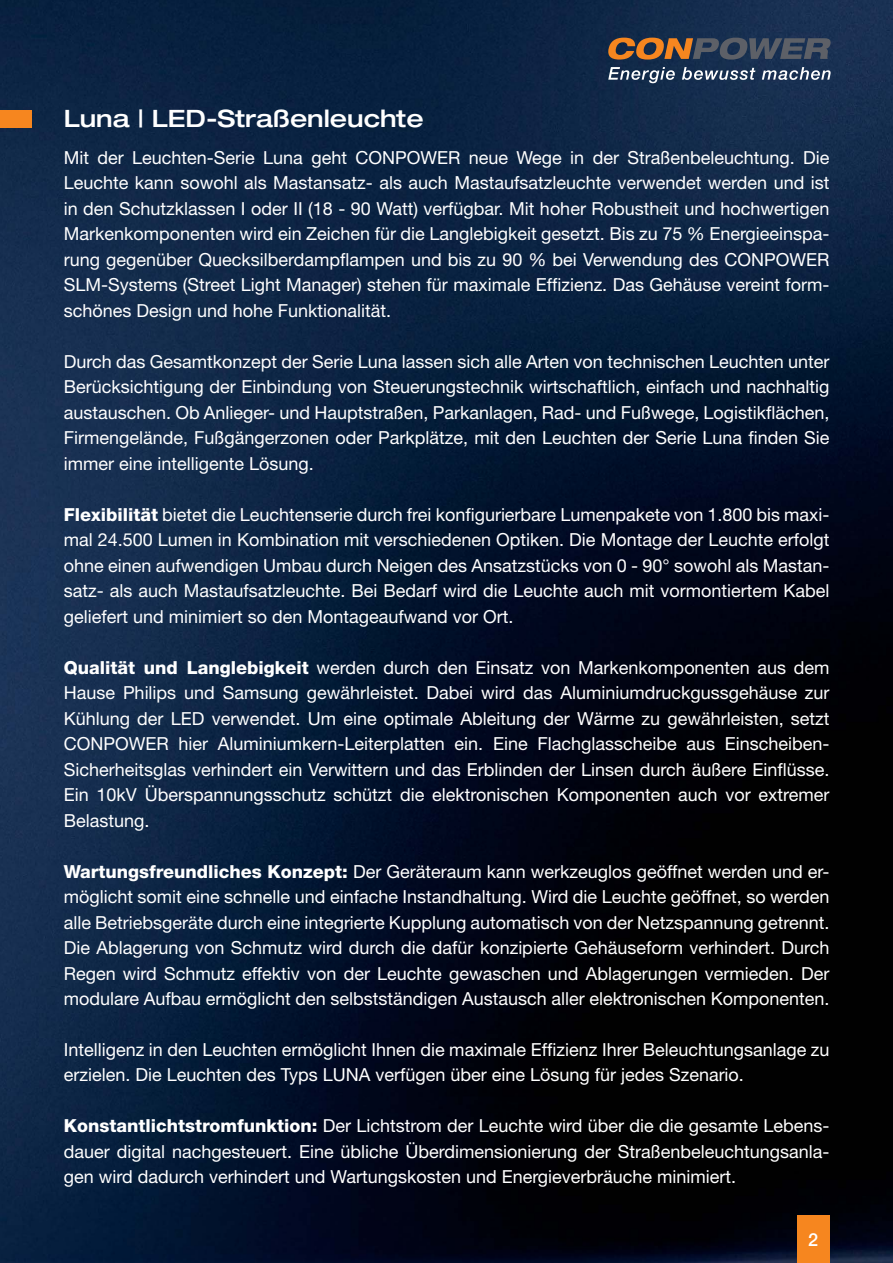
<style>
.page{position:relative;width:893px;height:1263px;background:#fff}
.page>*{position:absolute;margin:0;border:0;box-sizing:border-box;transform-origin:0 0}
.t1{font:500 expanded 24px "Helvetica Neue";color:#fff}
.t2{font:18px/25.5px "Helvetica Neue";color:#fff;text-align:justify}
.t3{font:500 18px "Helvetica Neue";color:#fff}
.s1{font-weight:800}
</style>
<div class="page">
<img style="left:0;top:0;width:893px;height:1263px">
<svg style="left:608px;top:67px;width:67px;height:16px"></svg>
<svg style="left:682px;top:67px;width:73px;height:13px"></svg>
<svg style="left:762px;top:67px;width:68px;height:13px"></svg>
<svg style="left:607px;top:38px;width:224px;height:22px;background:#5f524c"></svg>
<div style="left:0;top:110px;width:31px;height:17px;background:#f6861f"></div>
<div style="left:797px;top:1215px;width:32px;height:48px;background:#f6861f"></div>
<h1 class="t1" style="left:64px;top:110px;width:361px">Luna | LED-Straßenleuchte</h1>
<p class="t2" style="left:64px;top:146px;width:767px">Mit der Leuchten-Serie Luna geht CONPOWER neue Wege in der Straßenbeleuchtung. Die Leuchte kann sowohl als Mastansatz- als auch Mastaufsatzleuchte verwendet werden und ist in den Schutzklassen I oder II (18 - 90 Watt) verfügbar. Mit hoher Robustheit und hochwertigen Markenkomponenten wird ein Zeichen für die Langlebigkeit gesetzt. Bis zu 75 % Energieeinspa&shy;rung gegenüber Quecksilberdampflampen und bis zu 90 % bei Verwendung des CONPOWER SLM-Systems (Street Light Manager) stehen für maximale Effizienz. Das Gehäuse vereint form&shy;schönes Design und hohe Funktionalität.</p>
<p class="t2" style="left:64px;top:350px;width:767px">Durch das Gesamtkonzept der Serie Luna lassen sich alle Arten von technischen Leuchten unter Berücksichtigung der Einbindung von Steuerungstechnik wirtschaftlich, einfach und nachhaltig austauschen. Ob Anlieger- und Hauptstraßen, Parkanlagen, Rad- und Fußwege, Logistikflächen, Firmengelände, Fußgängerzonen oder Parkplätze, mit den Leuchten der Serie Luna finden Sie immer eine intelligente Lösung.</p>
<p class="t2" style="left:64px;top:503px;width:767px"><span class="s1">Flexibilität</span> bietet die Leuchtenserie durch frei konfigurierbare Lumenpakete von 1.800 bis maxi&shy;mal 24.500 Lumen in Kombination mit verschiedenen Optiken. Die Montage der Leuchte erfolgt ohne einen aufwendigen Umbau durch Neigen des Ansatzstücks von 0 - 90° sowohl als Mastan&shy;satz- als auch Mastaufsatzleuchte. Bei Bedarf wird die Leuchte auch mit vormontiertem Kabel geliefert und minimiert so den Montageaufwand vor Ort.</p>
<p class="t2" style="left:64px;top:656px;width:767px"><span class="s1">Qualität und Langlebigkeit</span> werden durch den Einsatz von Markenkomponenten aus dem Hause Philips und Samsung gewährleistet. Dabei wird das Aluminiumdruckgussgehäuse zur Kühlung der LED verwendet. Um eine optimale Ableitung der Wärme zu gewährleisten, setzt CONPOWER hier Aluminiumkern-Leiterplatten ein. Eine Flachglasscheibe aus Einscheiben-Sicherheitsglas verhindert ein Verwittern und das Erblinden der Linsen durch äußere Einflüsse.<br>Ein 10kV Überspannungsschutz schützt die elektronischen Komponenten auch vor extremer Belastung.</p>
<p class="t2" style="left:64px;top:860px;width:767px"><span class="s1">Wartungsfreundliches Konzept:</span> Der Geräteraum kann werkzeuglos geöffnet werden und er&shy;möglicht somit eine schnelle und einfache Instandhaltung. Wird die Leuchte geöffnet, so werden alle Betriebsgeräte durch eine integrierte Kupplung automatisch von der Netzspannung getrennt.<br>Die Ablagerung von Schmutz wird durch die dafür konzipierte Gehäuseform verhindert. Durch Regen wird Schmutz effektiv von der Leuchte gewaschen und Ablagerungen vermieden. Der modulare Aufbau ermöglicht den selbstständigen Austausch aller elektronischen Komponenten.</p>
<p class="t2" style="left:64px;top:1039px;width:767px">Intelligenz in den Leuchten ermöglicht Ihnen die maximale Effizienz Ihrer Beleuchtungsanlage zu erzielen. Die Leuchten des Typs LUNA verfügen über eine Lösung für jedes Szenario.</p>
<p class="t2" style="left:64px;top:1115px;width:767px"><span class="s1">Konstantlichtstromfunktion:</span> Der Lichtstrom der Leuchte wird über die die gesamte Lebens&shy;dauer digital nachgesteuert. Eine übliche Überdimensionierung der Straßenbeleuchtungsanla&shy;gen wird dadurch verhindert und Wartungskosten und Energieverbräuche minimiert.</p>
<p class="t3" style="left:808px;top:1233px;width:12px">2</p>
</div>
